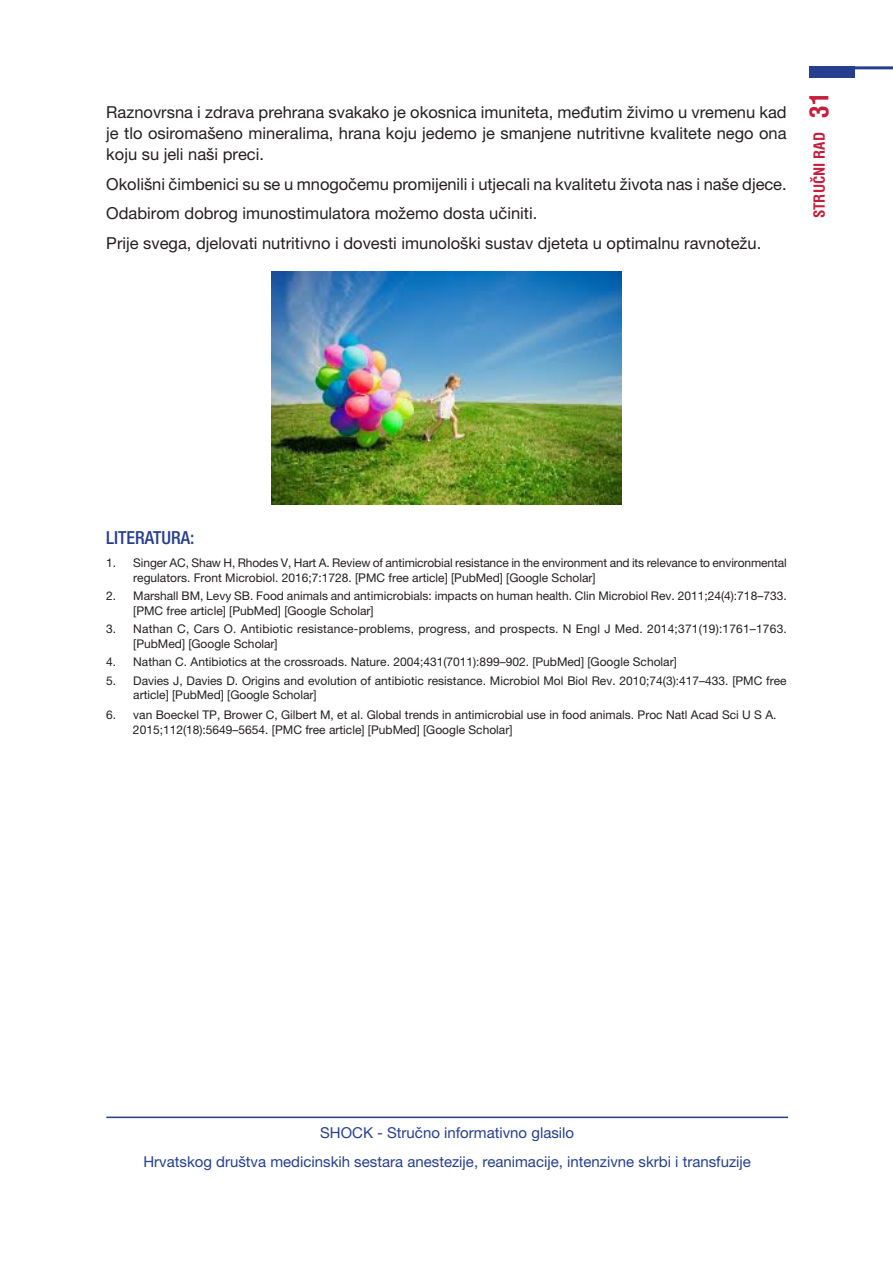
<style>
.page{position:relative;width:893px;height:1263px;background:#fff}
.page>*{position:absolute;margin:0;border:0;box-sizing:border-box;transform-origin:0 0}
.TEKST{font:500 condensed 18px "Helvetica Neue LT Pro";color:#253f8e}
.TEKST-2{font:16.5px/21px "Helvetica Neue LT Pro";color:#231f20;text-align:justify}
.t1{font:15px/29.5px "Helvetica Neue LT Pro";color:#253f8e;text-align:center}
.t2{font:700 condensed 15px "Helvetica";color:#c51f3c}
.TEKST-3{font:12px/14.4px "Helvetica Neue LT Pro";color:#231f20}
.s1{font-size:25.5px}
</style>
<div class="page">
<hr style="left:809px;top:66px;width:84px;height:3px;background:#253f8e">
<div style="left:809px;top:66px;width:46px;height:12px;background:#253f8e"></div>
<hr style="left:106px;top:1116px;width:682px;height:2px;background:#253f8e">
<img style="left:271px;top:271px;width:351px;height:234px">
<p class="TEKST-2" style="left:106px;top:101px;width:682px">Raznovrsna i zdrava prehrana svakako je okosnica imuniteta, međutim živimo u vremenu kad je tlo osiromašeno mineralima, hrana koju jedemo je smanjene nutritivne kvalitete nego ona koju su jeli naši preci.</p>
<p class="TEKST-2" style="left:106px;top:173px;width:682px">Okolišni čimbenici su se u mnogočemu promijenili i utjecali na kvalitetu života nas i naše djece.</p>
<p class="TEKST-2" style="left:106px;top:202px;width:432px">Odabirom dobrog imunostimulatora možemo dosta učiniti.</p>
<p class="TEKST-2" style="left:106px;top:232px;width:656px">Prije svega, djelovati nutritivno i dovesti imunološki sustav djeteta u optimalnu ravnotežu.</p>
<p class="t2" style="left:809px;top:218px;width:127px;rotate:-90deg">STRUČNI RAD <span class="s1">31</span></p>
<p class="TEKST" style="left:106px;top:527px;width:90px">LITERATURA:</p>
<p class="TEKST-3" style="left:133px;top:556px;width:655px;text-indent:-27px">1. Singer AC, Shaw H, Rhodes V, Hart A. Review of antimicrobial resistance in the environment and its relevance to environmental regulators. Front Microbiol. 2016;7:1728. [PMC free article] [PubMed] [Google Scholar]</p>
<p class="TEKST-3" style="left:133px;top:589px;width:655px;text-indent:-27px">2. Marshall BM, Levy SB. Food animals and antimicrobials: impacts on human health. Clin Microbiol Rev. 2011;24(4):718–733. [PMC free article] [PubMed] [Google Scholar]</p>
<p class="TEKST-3" style="left:133px;top:622px;width:655px;text-indent:-27px">3. Nathan C, Cars O. Antibiotic resistance-problems, progress, and prospects. N Engl J Med. 2014;371(19):1761–1763. [PubMed] [Google Scholar]</p>
<p class="TEKST-3" style="left:106px;top:655px;width:572px">4. Nathan C. Antibiotics at the crossroads. Nature. 2004;431(7011):899–902. [PubMed] [Google Scholar]</p>
<p class="TEKST-3" style="left:133px;top:673px;width:655px;text-indent:-27px">5. Davies J, Davies D. Origins and evolution of antibiotic resistance. Microbiol Mol Biol Rev. 2010;74(3):417–433. [PMC free article] [PubMed] [Google Scholar]</p>
<p class="TEKST-3" style="left:106px;top:707px;width:672px">6. van Boeckel TP, Brower C, Gilbert M, et al. Global trends in antimicrobial use in food animals. Proc Natl Acad Sci U S A.</p>
<p class="TEKST-3" style="left:133px;top:722px;width:381px">2015;112(18):5649–5654. [PMC free article] [PubMed] [Google Scholar]</p>
<p class="t1" style="left:143px;top:1117px;width:609px">SHOCK - Stručno informativno glasilo<br>Hrvatskog društva medicinskih sestara anestezije, reanimacije, intenzivne skrbi i transfuzije</p>
</div>
